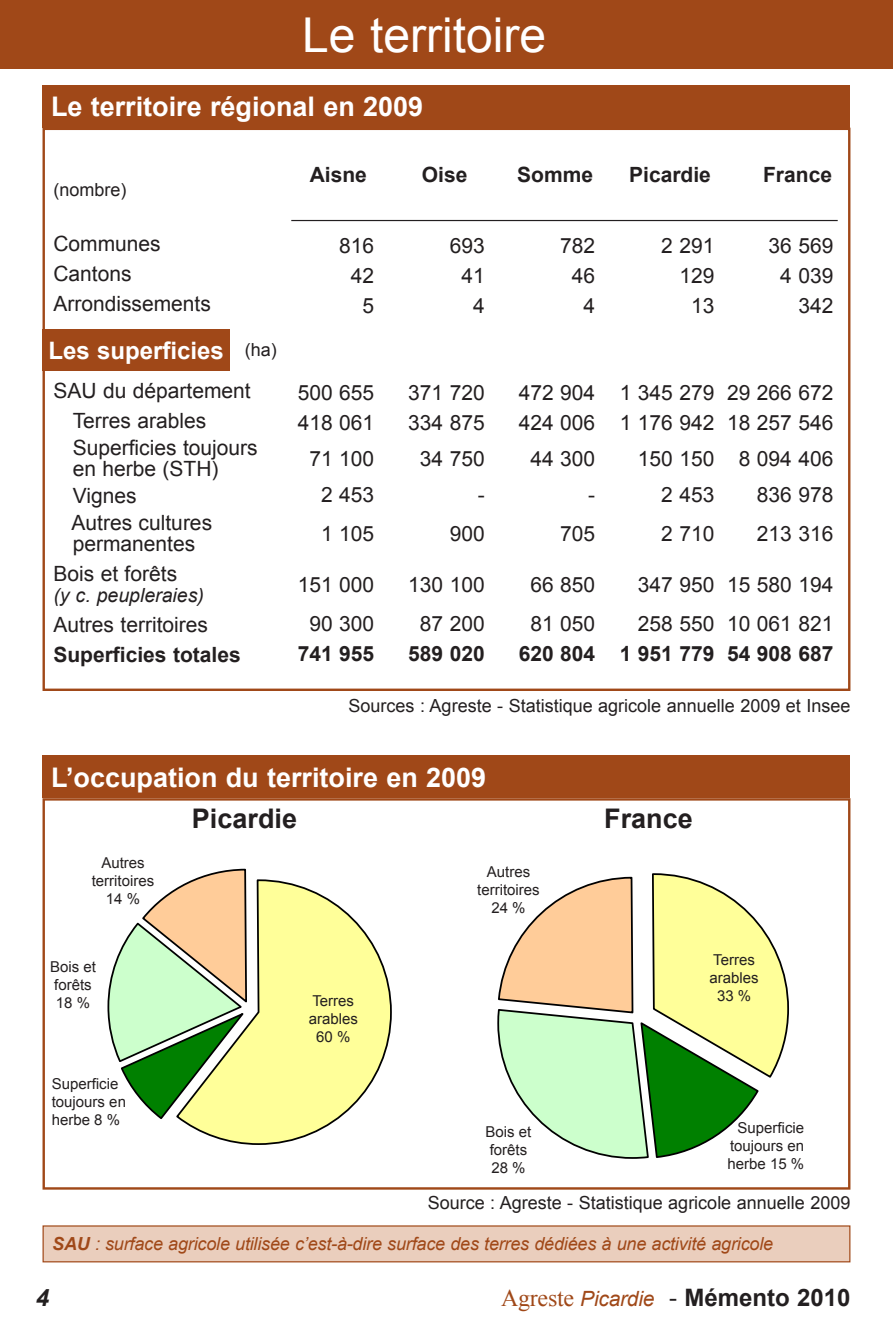
<style>
.page{position:relative;width:893px;height:1319px;background:#fff}
.page>*{position:absolute;margin:0;border:0;box-sizing:border-box;transform-origin:0 0}
.t1{font:48px "Arial";color:#fff}
.t2{font:700 27px "Arial";color:#fff}
.t3{font:700 27px "Arial";color:#231f20}
.t4{font:700 24px "Arial";color:#231f20}
.t5{font:700 24px "Arial";color:#fff}
.t6{font:italic 700 24px "Arial";color:#231f20}
.t7{font:21px/30px "Arial";color:#231f20}
.t8{font:700 21px "Arial";color:#231f20}
.t9{font:italic 19.5px "Arial";color:#231f20}
.t10{font:18px "Arial";color:#231f20}
.t11{font:italic 18px "Arial";letter-spacing:-.01em;color:#a04818}
.t12{font:15px/18px "Arial";color:#231f20;text-align:center}
.s1{font-weight:700}
.s2{font-family:"Times New Roman";font-weight:400;color:#a04818}
.s3{font-weight:400;font-style:italic;font-size:21px;color:#a04818}
.s4{font-weight:400}
</style>
<div class="page">
<div style="left:0;top:0;width:893px;height:68px;background:#a04818"></div>
<div style="left:43px;top:1225px;width:807px;height:36px;background:#eacebd"></div>
<div style="left:43px;top:1225px;width:807px;height:37px;border:1px solid #a04818"></div>
<div style="left:43px;top:85px;width:807px;height:43px;background:#a04818"></div>
<hr style="left:291px;top:220px;width:547px;height:1px;background:#231f20">
<div style="left:43px;top:329px;width:187px;height:42px;background:#a04818"></div>
<div style="left:43px;top:798px;width:807px;height:391px;background:#fff;border:2px solid #a04818"></div>
<div style="left:43px;top:755px;width:807px;height:43px;background:#a04818"></div>
<svg style="left:180px;top:879px;width:212px;height:266px"></svg>
<svg style="left:107px;top:868px;width:142px;height:252px"></svg>
<svg style="left:497px;top:873px;width:292px;height:286px"></svg>
<h1 class="t1" style="left:302px;top:3px;width:246px">Le territoire</h1>
<p class="t2" style="left:51px;top:89px;width:374px">Le territoire régional en 2009</p>
<p class="t10" style="left:53px;top:178px;width:75px">(nombre)</p>
<p class="t7" style="left:53px;top:229px;width:159px">Communes<br>Cantons<br>Arrondissements</p>
<p class="t5" style="left:48px;top:334px;width:177px">Les superficies</p>
<p class="t10" style="left:245px;top:338px;width:34px">(ha)</p>
<p class="t7" style="left:73px;top:376px;width:180px;text-indent:-19px">SAU du département<br>Terres arables</p>
<p class="t7" style="left:73px;top:437px;width:186px;line-height:21px">Superficies toujours en herbe (STH)</p>
<p class="t7" style="left:72px;top:482px;width:142px;line-height:27px">Vignes<br>Autres cultures</p>
<p class="t7" style="left:53px;top:529px;width:143px;text-indent:19px">permanentes<br>Bois et forêts</p>
<p class="t9" style="left:53px;top:582px;width:152px">(y c. peupleraies)</p>
<p class="t7" style="left:53px;top:610px;width:156px">Autres territoires</p>
<p class="t8" style="left:53px;top:641px;width:189px">Superficies totales</p>
<p class="t8" style="left:310px;top:161px;width:59px">Aisne</p>
<p class="t8" style="left:422px;top:161px;width:47px">Oise</p>
<p class="t8" style="left:517px;top:161px;width:77px">Somme</p>
<p class="t8" style="left:629px;top:161px;width:83px">Picardie</p>
<p class="t8" style="left:763px;top:161px;width:70px">France</p>
<p class="t7" style="left:339px;top:230px;width:37px">816</p>
<p class="t7" style="left:450px;top:230px;width:37px">693</p>
<p class="t7" style="left:560px;top:230px;width:37px">782</p>
<p class="t7" style="left:661px;top:230px;width:55px">2 291</p>
<p class="t7" style="left:769px;top:230px;width:66px">36 569</p>
<p class="t7" style="left:351px;top:260px;width:25px">42</p>
<p class="t7" style="left:461px;top:260px;width:25px">41</p>
<p class="t7" style="left:572px;top:260px;width:25px">46</p>
<p class="t7" style="left:679px;top:260px;width:37px">129</p>
<p class="t7" style="left:780px;top:260px;width:55px">4 039</p>
<p class="t7" style="left:363px;top:290px;width:13px">5</p>
<p class="t7" style="left:473px;top:290px;width:13px">4</p>
<p class="t7" style="left:584px;top:290px;width:13px">4</p>
<p class="t7" style="left:691px;top:290px;width:25px">13</p>
<p class="t7" style="left:798px;top:290px;width:37px">342</p>
<p class="t7" style="left:298px;top:377px;width:78px">500 655</p>
<p class="t7" style="left:408px;top:377px;width:78px">371 720</p>
<p class="t7" style="left:519px;top:377px;width:316px">472 904 1 345 279 29 266 672</p>
<p class="t7" style="left:298px;top:407px;width:78px">418 061</p>
<p class="t7" style="left:408px;top:407px;width:78px">334 875</p>
<p class="t7" style="left:519px;top:407px;width:316px">424 006 1 176 942 18 257 546</p>
<p class="t7" style="left:309px;top:443px;width:66px">71 100</p>
<p class="t7" style="left:420px;top:443px;width:66px">34 750</p>
<p class="t7" style="left:530px;top:443px;width:66px">44 300</p>
<p class="t7" style="left:638px;top:443px;width:197px">150 150 8 094 406</p>
<p class="t7" style="left:321px;top:479px;width:55px">2 453</p>
<p class="t7" style="left:478px;top:479px;width:8px">-</p>
<p class="t7" style="left:588px;top:479px;width:8px">-</p>
<p class="t7" style="left:661px;top:479px;width:55px">2 453</p>
<p class="t7" style="left:757px;top:479px;width:78px">836 978</p>
<p class="t7" style="left:321px;top:518px;width:55px">1 105</p>
<p class="t7" style="left:450px;top:518px;width:37px">900</p>
<p class="t7" style="left:560px;top:518px;width:37px">705</p>
<p class="t7" style="left:661px;top:518px;width:55px">2 710</p>
<p class="t7" style="left:757px;top:518px;width:78px">213 316</p>
<p class="t7" style="left:298px;top:569px;width:78px">151 000</p>
<p class="t7" style="left:408px;top:569px;width:78px">130 100</p>
<p class="t7" style="left:530px;top:569px;width:66px">66 850</p>
<p class="t7" style="left:638px;top:569px;width:197px">347 950 15 580 194</p>
<p class="t7" style="left:309px;top:608px;width:66px">90 300</p>
<p class="t7" style="left:420px;top:608px;width:66px">87 200</p>
<p class="t7" style="left:530px;top:608px;width:66px">81 050</p>
<p class="t7" style="left:638px;top:608px;width:197px">258 550 10 061 821</p>
<p class="t8" style="left:298px;top:639px;width:78px">741 955</p>
<p class="t8" style="left:408px;top:639px;width:78px">589 020</p>
<p class="t8" style="left:519px;top:639px;width:316px">620 804 1 951 779 54 908 687</p>
<p class="t10" style="left:349px;top:694px;width:503px">Sources : Agreste - Statistique agricole annuelle 2009 et Insee</p>
<p class="t2" style="left:51px;top:759px;width:437px">L’occupation du territoire en 2009</p>
<p class="t3" style="left:192px;top:800px;width:107px">Picardie</p>
<p class="t3" style="left:604px;top:800px;width:90px">France</p>
<p class="t12" style="left:92px;top:853px;width:64px">Autres territoires<br>14 %</p>
<p class="t12" style="left:477px;top:862px;width:64px">Autres territoires<br>24 %</p>
<p class="t12" style="left:50px;top:957px;width:47px;text-align:left">Bois et forêts<br>18 %</p>
<p class="t12" style="left:52px;top:1074px;width:76px;text-align:left">Superficie toujours en herbe 8 %</p>
<p class="t12" style="left:309px;top:991px;width:51px">Terres arables<br>60 %</p>
<p class="t12" style="left:486px;top:1122px;width:47px;text-align:left">Bois et forêts<br>28 %</p>
<p class="t12" style="left:709px;top:950px;width:51px">Terres arables<br>33 %</p>
<p class="t12" style="left:727px;top:1118px;width:78px;text-align:justify;text-indent:10px">Superficie toujours en herbe 15 %</p>
<p class="t10" style="left:428px;top:1190px;width:424px">Source : Agreste - Statistique agricole annuelle 2009</p>
<p class="t11" style="left:52px;top:1232px;width:722px"><span class="s1">SAU</span> : surface agricole utilisée c’est-à-dire surface des terres dédiées à une activité agricole</p>
<p class="t6" style="left:36px;top:1282px;width:15px">4</p>
<p class="t4" style="left:501px;top:1281px;width:351px"><span class="s2">Agreste</span> <span class="s3">Picardie</span> <span class="s4">-</span> Mémento 2010</p>
</div>
